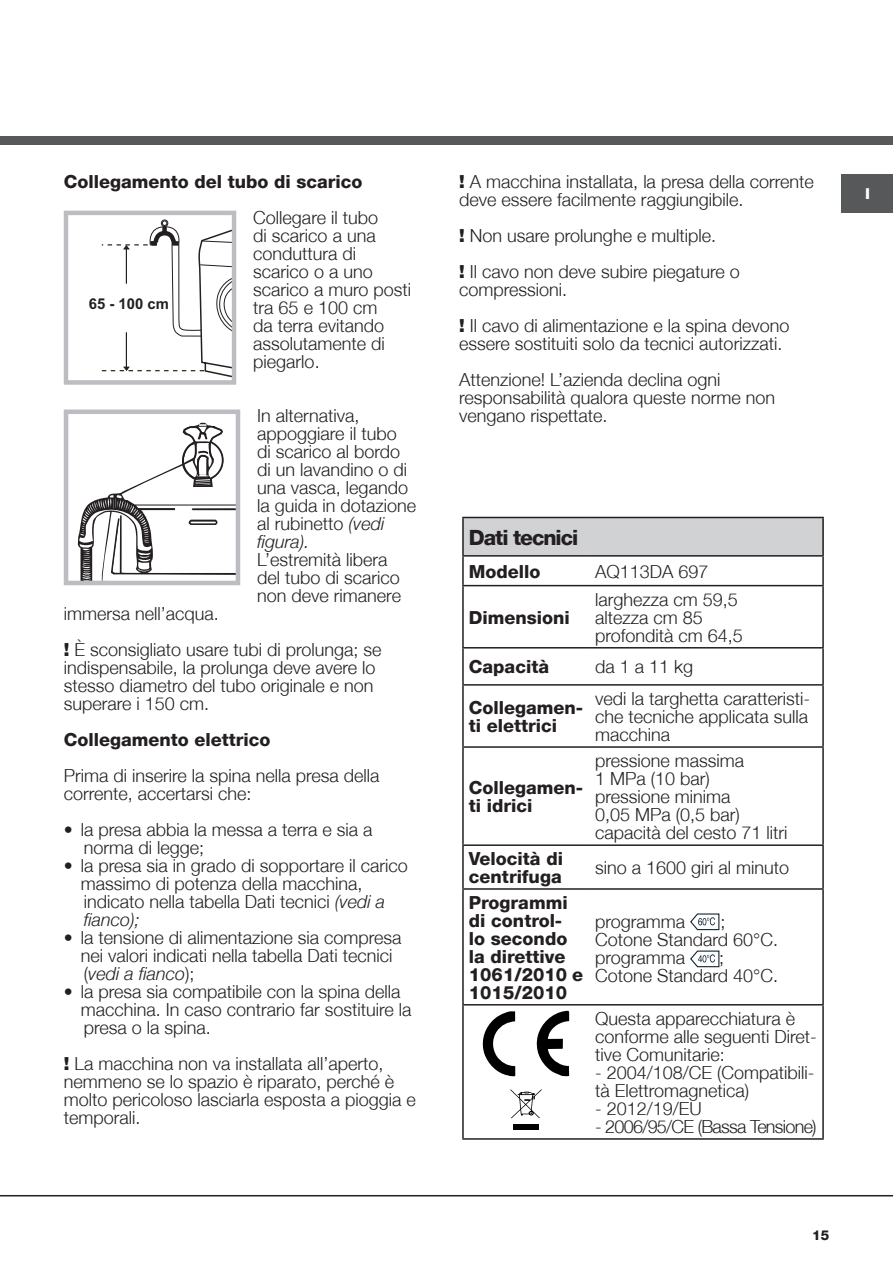
<style>
.page{position:relative;width:893px;height:1263px;background:#fff}
.page>*{position:absolute;margin:0;border:0;box-sizing:border-box;transform-origin:0 0}
.t1{font:800 21px "Helvetica Neue";letter-spacing:-.05em;color:#231f20}
.t2{font:300 18px/18px "Helvetica Neue";color:#231f20}
.t3{font:800 18px/18px "Helvetica Neue";color:#231f20}
.t4{font:300 18px "Helvetica Neue";letter-spacing:-.04em;color:#231f20}
.t5{font:700 15px "Arial";color:#231f20}
.t6{font:800 15px "Helvetica Neue";color:#fff;scale:1.05 1}
.t7{font:800 13.5px "Helvetica Neue";color:#231f20}
.s1{font-style:italic}
.s2{font-weight:900}
</style>
<div class="page">
<div style="left:0;top:136px;width:893px;height:9px;background:#57585a"></div>
<hr style="left:0;top:1195px;width:893px;height:1px;background:#231f20">
<div style="left:842px;top:175px;width:51px;height:38px;background:#57585a"></div>
<div style="left:162px;top:220px;width:6px;height:7px;background:#343031;border-radius:50%"></div>
<div style="left:161px;top:220px;width:7px;height:7px;border:1px solid #231f20;border-radius:50%"></div>
<svg style="left:101px;top:221px;width:130px;height:156px"></svg>
<div style="left:64px;top:211px;width:172px;height:174px;border:4px solid #bcbdc0"></div>
<div style="left:64px;top:409px;width:176px;height:176px;border:5px solid #bcbdc0"></div>
<svg style="left:76px;top:423px;width:162px;height:160px"></svg>
<div style="left:463px;top:517px;width:360px;height:39px;background:#d1d2d4"></div>
<hr style="left:462px;top:517px;width:127px;height:1px;background:#231f20">
<hr style="left:462px;top:518px;width:2px;height:37px;background:#231f20">
<hr style="left:589px;top:517px;width:235px;height:1px;background:#231f20">
<hr style="left:822px;top:518px;width:2px;height:37px;background:#231f20">
<hr style="left:589px;top:555px;width:235px;height:2px;background:#231f20">
<hr style="left:822px;top:557px;width:2px;height:28px;background:#231f20">
<hr style="left:462px;top:555px;width:127px;height:2px;background:#231f20">
<hr style="left:462px;top:557px;width:2px;height:28px;background:#231f20">
<hr style="left:462px;top:585px;width:127px;height:1px;background:#231f20">
<hr style="left:462px;top:586px;width:2px;height:61px;background:#231f20">
<hr style="left:589px;top:585px;width:235px;height:1px;background:#231f20">
<hr style="left:822px;top:586px;width:2px;height:61px;background:#231f20">
<hr style="left:462px;top:647px;width:127px;height:1px;background:#231f20">
<hr style="left:462px;top:648px;width:2px;height:36px;background:#231f20">
<hr style="left:589px;top:647px;width:235px;height:1px;background:#231f20">
<hr style="left:822px;top:648px;width:2px;height:36px;background:#231f20">
<hr style="left:462px;top:684px;width:127px;height:2px;background:#231f20">
<hr style="left:462px;top:686px;width:2px;height:60px;background:#231f20">
<hr style="left:589px;top:684px;width:235px;height:2px;background:#231f20">
<hr style="left:822px;top:686px;width:2px;height:60px;background:#231f20">
<hr style="left:462px;top:746px;width:127px;height:2px;background:#231f20">
<hr style="left:462px;top:748px;width:2px;height:96px;background:#231f20">
<hr style="left:589px;top:746px;width:235px;height:2px;background:#231f20">
<hr style="left:822px;top:748px;width:2px;height:96px;background:#231f20">
<hr style="left:462px;top:844px;width:127px;height:2px;background:#231f20">
<hr style="left:462px;top:846px;width:2px;height:42px;background:#231f20">
<hr style="left:589px;top:844px;width:235px;height:2px;background:#231f20">
<hr style="left:822px;top:846px;width:2px;height:42px;background:#231f20">
<hr style="left:462px;top:888px;width:127px;height:2px;background:#231f20">
<hr style="left:462px;top:890px;width:2px;height:114px;background:#231f20">
<hr style="left:589px;top:888px;width:235px;height:2px;background:#231f20">
<hr style="left:822px;top:890px;width:2px;height:114px;background:#231f20">
<hr style="left:462px;top:1004px;width:127px;height:1px;background:#231f20">
<hr style="left:462px;top:1005px;width:2px;height:133px;background:#231f20">
<hr style="left:589px;top:1004px;width:235px;height:1px;background:#231f20">
<hr style="left:822px;top:1005px;width:2px;height:133px;background:#231f20">
<hr style="left:462px;top:1138px;width:127px;height:2px;background:#231f20">
<hr style="left:589px;top:1138px;width:235px;height:2px;background:#231f20">
<svg style="left:690px;top:913px;width:29px;height:17px"></svg>
<svg style="left:690px;top:950px;width:29px;height:17px"></svg>
<svg style="left:536px;top:1011px;width:33px;height:65px"></svg>
<svg style="left:483px;top:1011px;width:32px;height:65px"></svg>
<div style="left:513px;top:1124px;width:26px;height:6px;background:#000"></div>
<svg style="left:510px;top:1089px;width:31px;height:29px"></svg>
<p class="t3" style="left:64px;top:173px;width:300px">Collegamento del tubo di scarico</p>
<p class="t2" style="left:253px;top:208px;width:159px">Collegare il tubo<br>di scarico a una conduttura di scarico o a uno scarico a muro posti tra 65 e 100 cm<br>da terra evitando assolutamente di piegarlo.</p>
<p class="t2" style="left:257px;top:406px;width:161px">In alternativa, appoggiare il tubo<br>di scarico al bordo di un lavandino o di una vasca, legando la guida in dotazione al rubinetto <span class="s1">(vedi figura).</span></p>
<p class="t2" style="left:257px;top:550px;width:145px">L’estremità libera del tubo di scarico non deve rimanere</p>
<p class="t2" style="left:64px;top:595px;width:319px;line-height:36px">immersa nell’acqua.<br><span class="s2">!</span> È sconsigliato usare tubi di prolunga; se</p>
<p class="t2" style="left:64px;top:658px;width:313px;text-align:justify">indispensabile, la prolunga deve avere lo stesso diametro del tubo originale e non superare i 150 cm.</p>
<p class="t3" style="left:64px;top:731px;width:208px">Collegamento elettrico</p>
<p class="t2" style="left:64px;top:766px;width:317px">Prima di inserire la spina nella presa della corrente, accertarsi che:</p>
<p class="t2" style="left:84px;top:820px;width:290px;text-indent:-20px">• la presa abbia la messa a terra e sia a norma di legge;</p>
<p class="t2" style="left:81px;top:856px;width:329px;text-indent:-17px">• la presa sia in grado di sopportare il carico massimo di potenza della macchina, indicato nella tabella Dati tecnici <span class="s1">(vedi a fianco);</span></p>
<p class="t2" style="left:81px;top:928px;width:322px;text-indent:-17px">• la tensione di alimentazione sia compresa nei valori indicati nella tabella Dati tecnici (<span class="s1">vedi a fianco</span>);</p>
<p class="t2" style="left:81px;top:982px;width:332px;text-indent:-17px">• la presa sia compatibile con la spina della macchina. In caso contrario far sostituire la presa o la spina.</p>
<p class="t2" style="left:64px;top:1054px;width:354px"><span class="s2">!</span> La macchina non va installata all’aperto, nemmeno se lo spazio è riparato, perché è molto pericoloso lasciarla esposta a pioggia e temporali.</p>
<p class="t5" style="left:89px;top:294px;width:81px">65 - 100 cm</p>
<p class="t2" style="left:459px;top:173px;width:356px"><span class="s2">!</span> A macchina installata, la presa della corrente deve essere facilmente raggiungibile.</p>
<p class="t2" style="left:459px;top:218px;width:282px;line-height:36px"><span class="s2">!</span> Non usare prolunghe e multiple.<br><span class="s2">!</span> Il cavo non deve subire piegature o</p>
<p class="t2" style="left:459px;top:272px;width:332px;line-height:36px">compressioni.<br><span class="s2">!</span> Il cavo di alimentazione e la spina devono</p>
<p class="t2" style="left:459px;top:326px;width:325px;line-height:36px">essere sostituiti solo da tecnici autorizzati.<br>Attenzione! L’azienda declina ogni</p>
<p class="t2" style="left:459px;top:389px;width:317px">responsabilità qualora queste norme non vengano rispettate.</p>
<p class="t6" style="left:865px;top:185px;width:6px">I</p>
<p class="t1" style="left:469px;top:525px;width:111px">Dati tecnici</p>
<p class="t3" style="left:469px;top:562px;width:73px">Modello</p>
<p class="t2" style="left:595px;top:562px;width:115px">AQ113DA 697</p>
<p class="t3" style="left:469px;top:608px;width:102px">Dimensioni</p>
<p class="t2" style="left:595px;top:590px;width:149px">larghezza cm 59,5 altezza cm 85 profondità cm 64,5</p>
<p class="t3" style="left:469px;top:658px;width:82px">Capacità</p>
<p class="t2" style="left:595px;top:658px;width:100px">da 1 a 11 kg</p>
<p class="t3" style="left:469px;top:698px;width:116px">Collegamen&shy;ti elettrici</p>
<p class="t2" style="left:595px;top:689px;width:217px;text-align:justify">vedi la targhetta caratteristi&shy;che tecniche applicata sulla macchina</p>
<p class="t3" style="left:469px;top:778px;width:116px">Collegamen&shy;ti idrici</p>
<p class="t2" style="left:595px;top:751px;width:194px">pressione massima<br>1 MPa (10 bar) pressione minima<br>0,05 MPa (0,5 bar) capacità del cesto 71 litri</p>
<p class="t3" style="left:469px;top:849px;width:96px">Velocità di centrifuga</p>
<p class="t2" style="left:595px;top:858px;width:196px">sino a 1600 giri al minuto</p>
<p class="t3" style="left:469px;top:893px;width:116px">Programmi di control&shy;lo secondo la direttive<br>1061/2010 e<br>1015/2010</p>
<p class="t2" style="left:595px;top:912px;width:92px">programma</p>
<p class="t2" style="left:595px;top:912px;width:184px;text-indent:125px">;<br>Cotone Standard 60°C. programma</p>
<p class="t2" style="left:595px;top:948px;width:184px;text-indent:124px">;<br>Cotone Standard 40°C.</p>
<p class="t2" style="left:595px;top:1009px;width:223px">Questa apparecchiatura è conforme alle seguenti Diret&shy;tive Comunitarie:</p>
<p class="t2" style="left:595px;top:1063px;width:221px">- 2004/108/CE (Compatibili&shy;tà Elettromagnetica)</p>
<p class="t2" style="left:595px;top:1099px;width:108px">- 2012/19/EU</p>
<p class="t4" style="left:595px;top:1115px;width:223px">- 2006/95/CE (Bassa Tensione)</p>
<p class="t7" style="left:812px;top:1227px;width:19px">15</p>
</div>
